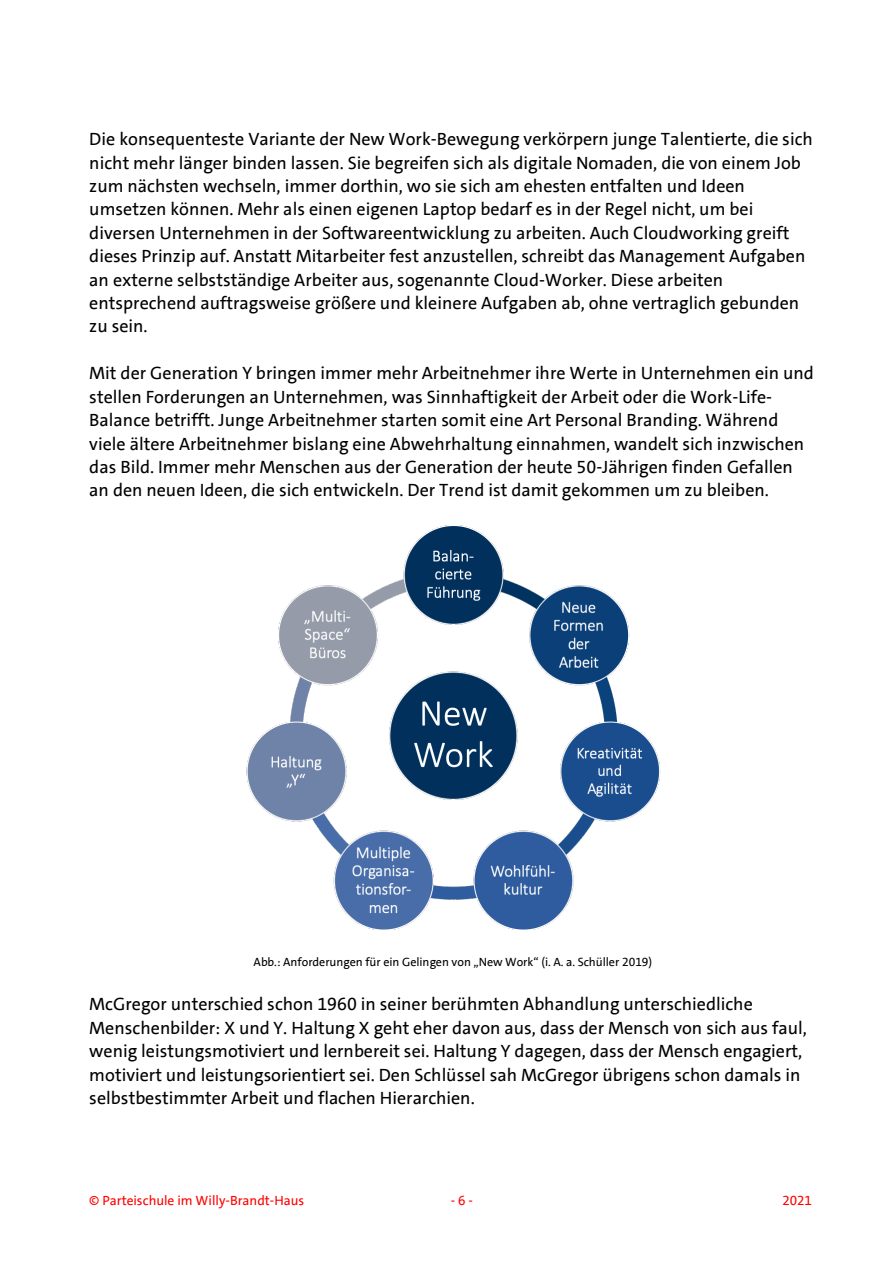
<style>
.page{position:relative;width:893px;height:1263px;background:#fff}
.page>*{position:absolute;margin:0;border:0;box-sizing:border-box;transform-origin:0 0}
.t1{font:18px/23.4px "SPD The Sans";color:#000}
.t2{font:13.5px "SPD The Sans";color:#f00}
.t3{font:12px "SPD The Sans";color:#000}
</style>
<div class="page">
<img style="left:246px;top:525px;width:415px;height:405px">
<p class="t1" style="left:89px;top:128px;width:725px">Die konsequenteste Variante der New Work-Bewegung verkörpern junge Talentierte, die sich nicht mehr länger binden lassen. Sie begreifen sich als digitale Nomaden, die von einem Job zum nächsten wechseln, immer dorthin, wo sie sich am ehesten entfalten und Ideen umsetzen können. Mehr als einen eigenen Laptop bedarf es in der Regel nicht, um bei diversen Unternehmen in der Softwareentwicklung zu arbeiten. Auch Cloudworking greift dieses Prinzip auf. Anstatt Mitarbeiter fest anzustellen, schreibt das Management Aufgaben an externe selbstständige Arbeiter aus, sogenannte Cloud-Worker. Diese arbeiten entsprechend auftragsweise größere und kleinere Aufgaben ab, ohne vertraglich gebunden zu sein.</p>
<p class="t1" style="left:89px;top:362px;width:726px">Mit der Generation Y bringen immer mehr Arbeitnehmer ihre Werte in Unternehmen ein und stellen Forderungen an Unternehmen, was Sinnhaftigkeit der Arbeit oder die Work-Life-Balance betrifft. Junge Arbeitnehmer starten somit eine Art Personal Branding. Während viele ältere Arbeitnehmer bislang eine Abwehrhaltung einnahmen, wandelt sich inzwischen das Bild. Immer mehr Menschen aus der Generation der heute 50-Jährigen finden Gefallen an den neuen Ideen, die sich entwickeln. Der Trend ist damit gekommen um zu bleiben.</p>
<p class="t3" style="left:254px;top:954px;width:400px">Abb.: Anforderungen für ein Gelingen von „New Work“ (i. A. a. Schüller 2019)</p>
<p class="t1" style="left:89px;top:993px;width:719px">McGregor unterschied schon 1960 in seiner berühmten Abhandlung unterschiedliche Menschenbilder: X und Y. Haltung X geht eher davon aus, dass der Mensch von sich aus faul, wenig leistungsmotiviert und lernbereit sei. Haltung Y dagegen, dass der Mensch engagiert, motiviert und leistungsorientiert sei. Den Schlüssel sah McGregor übrigens schon damals in selbstbestimmter Arbeit und flachen Hierarchien.</p>
<p class="t2" style="left:89px;top:1192px;width:217px">© Parteischule im Willy-Brandt-Haus</p>
<p class="t2" style="left:451px;top:1192px;width:24px">-6-</p>
<p class="t2" style="left:782px;top:1192px;width:31px">2021</p>
</div>
